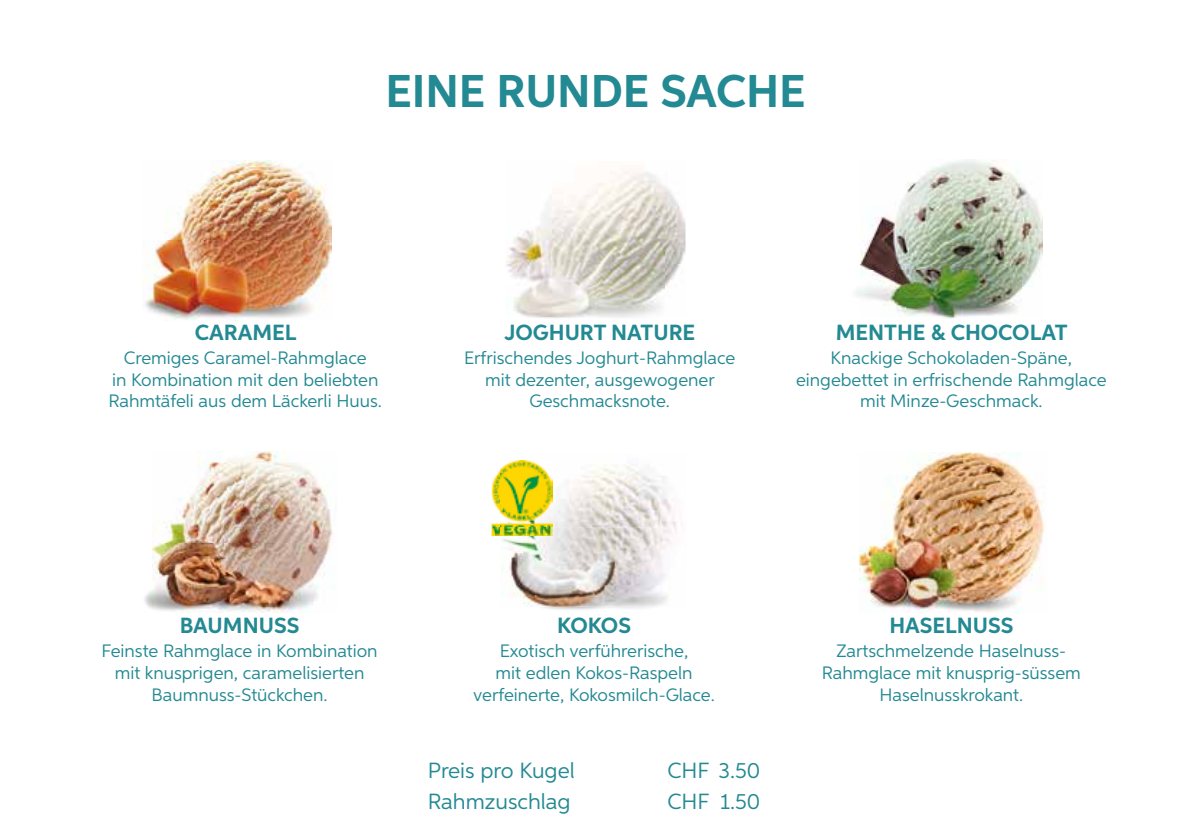
<style>
.page{position:relative;width:1191px;height:840px;background:#fff}
.page>*{position:absolute;margin:0;border:0;box-sizing:border-box;transform-origin:0 0}
.t1{font:700 46px "Aspira";color:#238992}
.t2{font:700 22px "Aspira";color:#238992}
.t3{font:22px "Aspira";color:#238992}
.t4{font:18px/21.6px "Aspira";color:#238992;text-align:center}
</style>
<div class="page">
<img style="left:142px;top:160px;width:189px;height:160px">
<img style="left:509px;top:171px;width:176px;height:93px">
<img style="left:664px;top:264px;width:16px;height:26px">
<img style="left:506px;top:251px;width:158px;height:65px">
<img style="left:856px;top:290px;width:116px;height:29px">
<img style="left:860px;top:159px;width:182px;height:132px">
<img style="left:860px;top:270px;width:161px;height:46px">
<img style="left:144px;top:591px;width:8px;height:18px">
<img style="left:152px;top:451px;width:181px;height:161px">
<img style="left:496px;top:535px;width:159px;height:75px">
<img style="left:552px;top:465px;width:125px;height:80px">
<img style="left:501px;top:527px;width:168px;height:79px">
<img style="left:491px;top:460px;width:61px;height:75px">
<svg style="left:496px;top:527px;width:5px;height:8px"></svg>
<img style="left:894px;top:452px;width:144px;height:48px">
<img style="left:859px;top:500px;width:186px;height:112px">
<h1 class="t1" style="left:385px;top:63px;width:422px">EINE RUNDE SACHE</h1>
<p class="t2" style="left:195px;top:319px;width:103px">CARAMEL</p>
<p class="t4" style="left:109px;top:346px;width:275px">Cremiges Caramel-Rahmglace<br>in Kombination mit den beliebten<br>Rahmtäfeli aus dem Läckerli Huus.</p>
<p class="t2" style="left:504px;top:319px;width:192px">JOGHURT NATURE</p>
<p class="t4" style="left:464px;top:346px;width:273px">Erfrischendes Joghurt-Rahmglace mit dezenter, ausgewogener<br>Geschmacksnote.</p>
<p class="t2" style="left:835px;top:319px;width:233px">MENTHE &amp; CHOCOLAT</p>
<p class="t4" style="left:796px;top:346px;width:312px">Knackige Schokoladen-Späne, eingebettet in erfrischende Rahmglace mit Minze-Geschmack.</p>
<p class="t2" style="left:180px;top:612px;width:121px">BAUMNUSS</p>
<p class="t4" style="left:102px;top:639px;width:277px">Feinste Rahmglace in Kombination mit knusprigen, caramelisierten<br>Baumnuss-Stückchen.</p>
<p class="t2" style="left:557px;top:612px;width:75px">KOKOS</p>
<p class="t4" style="left:473px;top:639px;width:243px">Exotisch verführerische,<br>mit edlen Kokos-Raspeln verfeinerte, Kokosmilch-Glace.</p>
<p class="t3" style="left:428px;top:756px;width:148px">Preis pro Kugel</p>
<p class="t3" style="left:667px;top:756px;width:94px">CHF 3.50</p>
<p class="t3" style="left:428px;top:787px;width:144px">Rahmzuschlag</p>
<p class="t3" style="left:667px;top:787px;width:94px">CHF 1.50</p>
<p class="t2" style="left:889px;top:612px;width:125px">HASELNUSS</p>
<p class="t4" style="left:822px;top:639px;width:260px">Zartschmelzende Haselnuss-<br>Rahmglace mit knusprig-süssem<br>Haselnusskrokant.</p>
</div>
